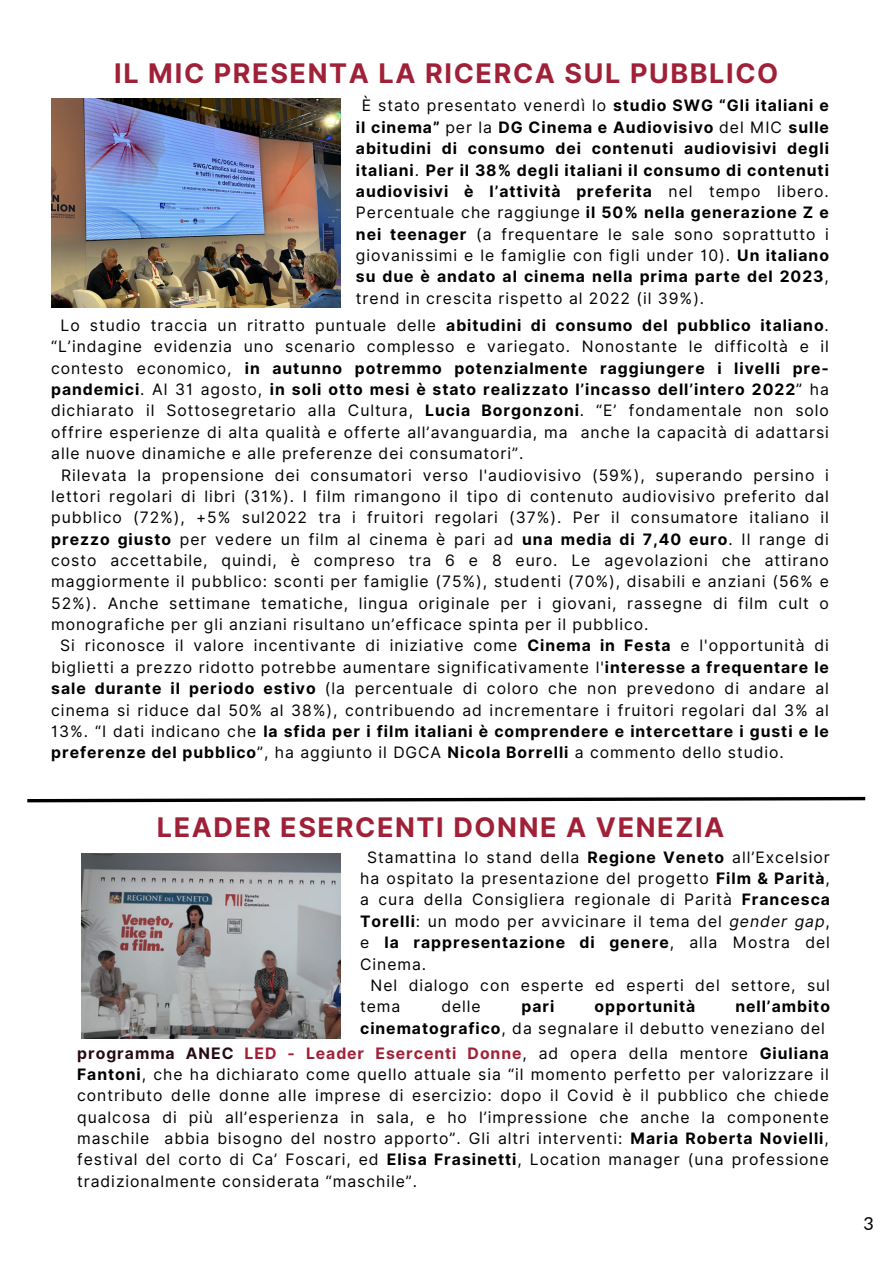
<style>
.page{position:relative;width:893px;height:1264px;background:#fff}
.page>*{position:absolute;margin:0;border:0;box-sizing:border-box;transform-origin:0 0}
.t1{font:700 27px "Inter";letter-spacing:.06em;color:#a02037}
.t2{font:18px "Aleo";color:#000}
.t3{font:15.75px/21.3px "Inter";letter-spacing:.06em;color:#000;text-align:justify}
.t4{font:700 15.75px/21.3px "Inter";letter-spacing:.06em;color:#000;text-align:justify}
.s1{font-weight:400}
.s2{font-weight:700}
.s3{font-style:italic}
.s4{font-weight:700;color:#260b15}
.s5{font-weight:700;color:#a02037}
</style>
<div class="page">
<svg style="left:27px;top:796px;width:839px;height:7px"></svg>
<img style="left:51px;top:98px;width:289px;height:209px">
<img style="left:81px;top:853px;width:259px;height:185px">
<p class="t1" style="left:114px;top:57px;width:665px">IL MIC PRESENTA LA RICERCA SUL PUBBLICO</p>
<p class="t4" style="left:356px;top:95px;width:474px;text-indent:6px"><span class="s1">È stato presentato venerdì lo</span> studio SWG “Gli italiani e il cinema” <span class="s1">per la</span> DG Cinema e Audiovisivo <span class="s1">del MIC</span> sulle abitudini di consumo dei contenuti audiovisivi degli italiani<span class="s1">.</span> Per il 38% degli italiani il consumo di contenuti audiovisivi è l’attività preferita <span class="s1">nel tempo libero.<br>Percentuale che raggiunge</span> il 50% nella generazione Z e nei teenager <span class="s1">(a frequentare le sale sono soprattutto i giovanissimi e le famiglie con figli under 10).</span> Un italiano su due è andato al cinema nella prima parte del 2023<span class="s1">, trend in crescita rispetto al 2022 (il 39%).</span></p>
<p class="t3" style="left:51px;top:314px;width:779px;text-indent:9px">Lo studio traccia un ritratto puntuale delle <span class="s2">abitudini di consumo del pubblico italiano</span>. “L’indagine evidenzia uno scenario complesso e variegato. Nonostante le difficoltà e il contesto economico, <span class="s2">in autunno potremmo potenzialmente raggiungere i livelli pre&shy;pandemici</span>. Al 31 agosto, <span class="s2">in soli otto mesi è stato realizzato l’incasso dell’intero 2022</span>” ha dichiarato il Sottosegretario alla Cultura, <span class="s2">Lucia Borgonzoni</span>. “E’ fondamentale non solo offrire esperienze di alta qualità e offerte all’avanguardia, ma anche la capacità di adattarsi alle nuove dinamiche e alle preferenze dei consumatori”.</p>
<p class="t3" style="left:51px;top:464px;width:779px;text-indent:10px">Rilevata la propensione dei consumatori verso l'audiovisivo (59%), superando persino i lettori regolari di libri (31%). I film rimangono il tipo di contenuto audiovisivo preferito dal pubblico (72%), +5% sul2022 tra i fruitori regolari (37%). Per il consumatore italiano il <span class="s2">prezzo giusto</span> per vedere un film al cinema è pari ad <span class="s2">una media di 7,40 euro</span>. Il range di costo accettabile, quindi, è compreso tra 6 e 8 euro. Le agevolazioni che attirano maggiormente il pubblico: sconti per famiglie (75%), studenti (70%), disabili e anziani (56% e 52%). Anche settimane tematiche, lingua originale per i giovani, rassegne di film cult o monografiche per gli anziani risultano un’efficace spinta per il pubblico.</p>
<p class="t3" style="left:51px;top:635px;width:779px;text-indent:9px">Si riconosce il valore incentivante di iniziative come <span class="s2">Cinema in Festa</span> e l'opportunità di biglietti a prezzo ridotto potrebbe aumentare significativamente l'<span class="s2">interesse a frequentare le sale durante il periodo estivo</span> (la percentuale di coloro che non prevedono di andare al cinema si riduce dal 50% al 38%), contribuendo ad incrementare i fruitori regolari dal 3% al 13%. “I dati indicano che <span class="s2">la sfida per i film italiani è comprendere e intercettare i gusti e le preferenze del pubblico</span>”, ha aggiunto il DGCA <span class="s2">Nicola Borrelli</span> a commento dello studio.</p>
<p class="t1" style="left:157px;top:810px;width:569px">LEADER ESERCENTI DONNE A VENEZIA</p>
<p class="t3" style="left:360px;top:846px;width:471px;text-indent:7px">Stamattina lo stand della <span class="s2">Regione Veneto</span> all’Excelsior ha ospitato la presentazione del progetto <span class="s2">Film &amp; Parità</span>, a cura della Consigliera regionale di Parità <span class="s2">Francesca Torelli</span>: un modo per avvicinare il tema del <span class="s3">gender gap</span>, e <span class="s2">la rappresentazione di genere</span>, alla Mostra del Cinema.</p>
<p class="t3" style="left:360px;top:974px;width:471px;text-indent:10px">Nel dialogo con esperte ed esperti del settore, sul tema</p>
<p class="t3" style="left:441px;top:995px;width:41px">delle</p>
<p class="t4" style="left:521px;top:995px;width:34px">pari</p>
<p class="t4" style="left:594px;top:995px;width:102px">opportunità</p>
<p class="t3" style="left:360px;top:995px;width:471px;text-indent:375px"><span class="s2">nell’ambito cinematografico</span>, da segnalare il debutto veneziano del</p>
<p class="t3" style="left:77px;top:1042px;width:753px"><span class="s4">programma ANEC</span> <span class="s5">LED - Leader Esercenti Donne</span>, ad opera della mentore <span class="s2">Giuliana Fantoni</span>, che ha dichiarato come quello attuale sia “il momento perfetto per valorizzare il contributo delle donne alle imprese di esercizio: dopo il Covid è il pubblico che chiede qualcosa di più all’esperienza in sala, e ho l’impressione che anche la componente maschile abbia bisogno del nostro apporto”. Gli altri interventi: <span class="s2">Maria Roberta Novielli</span>, festival del corto di Ca’ Foscari, ed <span class="s2">Elisa Frasinetti</span>, Location manager (una professione tradizionalmente considerata “maschile”.</p>
<p class="t2" style="left:863px;top:1213px;width:11px">3</p>
</div>
